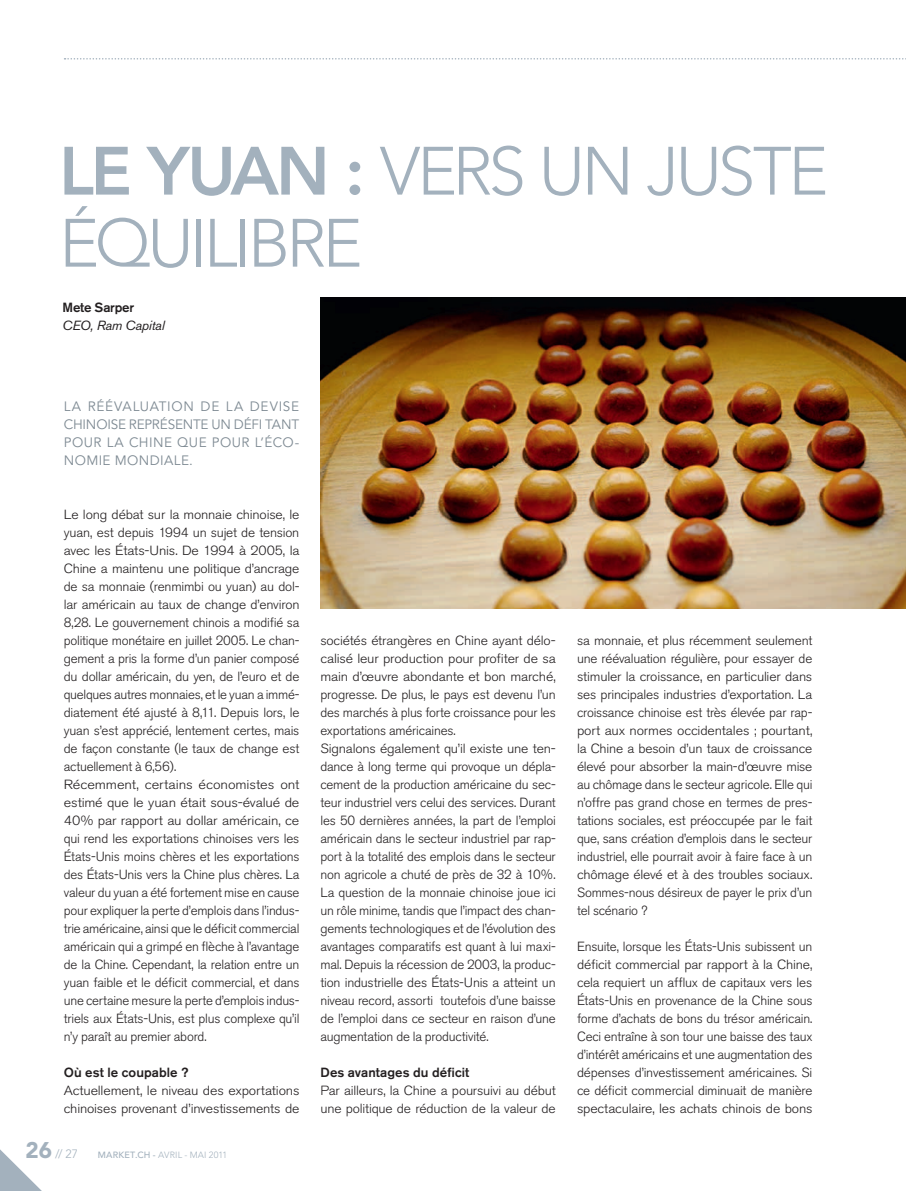
<style>
.page{position:relative;width:906px;height:1191px;background:#fff}
.page>*{position:absolute;margin:0;border:0;box-sizing:border-box;transform-origin:0 0}
.t1{font:300 67.5px/72px "Avenir";letter-spacing:-.055em;color:#a3b1bd}
.t2{font:13.5px/18px "Avenir";letter-spacing:.025em;color:#7e8a93;text-align:justify}
.t3{font:300 13.2px/18px "Akzidenz Grotesk BE";letter-spacing:-.015em;color:#231f20;scale:1.05 1}
.t4{font:300 13.2px/18px "Akzidenz Grotesk BE";letter-spacing:-.015em;color:#231f20;text-align:justify}
.t5{font:300 13.2px/18px "Akzidenz Grotesk BE";letter-spacing:-.015em;color:#231f20;scale:1.07 1}
.t6{font:300 13.2px/18px "Akzidenz Grotesk BE";letter-spacing:-.015em;color:#231f20;scale:1.04 1}
.t7{font:500 13.2px "Akzidenz Grotesk BE";letter-spacing:.005em;color:#231f20}
.t8{font:italic 13.2px "Akzidenz Grotesk BE";letter-spacing:-.01em;color:#231f20}
.t9{font:500 13.2px "Akzidenz Grotesk BE";letter-spacing:-.015em;color:#231f20}
.t10{font:300 12px "Avenir";color:#a3b1bd}
.t11{font:500 9px "Avenir";letter-spacing:.025em;color:#a3b1bd}
.t12{font:300 9px "Avenir";letter-spacing:.015em;color:#a3b1bd}
.s1{font-weight:800}
.s2{font-weight:900;font-size:22.5px}
.s3{font-weight:300}
</style>
<div class="page">
<img style="left:320px;top:298px;width:586px;height:310px">
<svg style="left:65px;top:58px;width:841px;height:2px"></svg>
<svg style="left:0;top:1149px;width:42px;height:42px"></svg>
<h1 class="t1" style="left:59px;top:136px;width:770px"><span class="s1">LE YUAN :</span> VERS UN JUSTE<br>ÉQUILIBRE</h1>
<p class="t9" style="left:62px;top:299px;width:73px">Mete Sarper</p>
<p class="t8" style="left:62px;top:317px;width:104px">CEO, Ram Capital</p>
<p class="t2" style="left:64px;top:397px;width:237px">LA RÉÉVALUATION DE LA DEVISE CHINOISE REPRÉSENTE UN DÉFI TANT POUR LA CHINE QUE POUR L’ÉCO-NOMIE MONDIALE.</p>
<p class="t3" style="left:64px;top:505px;width:226px">Le long débat sur la monnaie chinoise, le yuan, est depuis 1994 un sujet de tension avec les États-Unis. De 1994 à 2005, la Chine a maintenu une politique d’ancrage de sa monnaie (renmimbi ou yuan) au dol&shy;lar américain au taux de change d’environ 8,28. Le gouvernement chinois a modifié sa politique monétaire en juillet 2005. Le chan&shy;gement a pris la forme d’un panier composé du dollar américain, du yen, de l’euro et de quelques autres monnaies, et le yuan a immé&shy;diatement été ajusté à 8,11. Depuis lors, le yuan s’est apprécié, lentement certes, mais de façon constante (le taux de change est actuellement à 6,56).<br>Récemment, certains économistes ont estimé que le yuan était sous-évalué de 40% par rapport au dollar américain, ce qui rend les exportations chinoises vers les États-Unis moins chères et les exportations des États-Unis vers la Chine plus chères. La valeur du yuan a été fortement mise en cause pour expliquer la perte d’emplois dans l’indus&shy;trie américaine, ainsi que le déficit commercial américain qui a grimpé en flèche à l’avantage de la Chine. Cependant, la relation entre un yuan faible et le déficit commercial, et dans une certaine mesure la perte d’emplois indus&shy;triels aux États-Unis, est plus complexe qu’il n’y paraît au premier abord.</p>
<p class="t7" style="left:64px;top:1064px;width:126px">Où est le coupable ?</p>
<p class="t5" style="left:64px;top:1081px;width:222px">Actuellement, le niveau des exportations chinoises provenant d’investissements de</p>
<p class="t10" style="left:26px;top:1146px;width:54px"><span class="s2">26</span> // 27</p>
<p class="t11" style="left:98px;top:1149px;width:72px">MARKET.CH - <span class="s3">AVRIL</span></p>
<p class="t12" style="left:184px;top:1149px;width:44px">- MAI 2011</p>
<p class="t3" style="left:320px;top:631px;width:226px">sociétés étrangères en Chine ayant délo&shy;calisé leur production pour profiter de sa main d’œuvre abondante et bon marché, progresse. De plus, le pays est devenu l’un des marchés à plus forte croissance pour les exportations américaines.<br>Signalons également qu’il existe une ten&shy;dance à long terme qui provoque un dépla&shy;cement de la production américaine du sec&shy;teur industriel vers celui des services. Durant les 50 dernières années, la part de l’emploi américain dans le secteur industriel par rap&shy;port à la totalité des emplois dans le secteur non agricole a chuté de près de 32 à 10%.<br>La question de la monnaie chinoise joue ici un rôle minime, tandis que l’impact des chan&shy;gements technologiques et de l’évolution des avantages comparatifs est quant à lui maxi&shy;mal. Depuis la récession de 2003, la produc&shy;tion industrielle des États-Unis a atteint un niveau record, assorti toutefois d’une baisse de l’emploi dans ce secteur en raison d’une augmentation de la productivité.</p>
<p class="t7" style="left:320px;top:1064px;width:150px">Des avantages du déficit</p>
<p class="t6" style="left:320px;top:1081px;width:228px">Par ailleurs, la Chine a poursuivi au début une politique de réduction de la valeur de</p>
<p class="t4" style="left:577px;top:631px;width:237px">sa monnaie, et plus récemment seulement une réévaluation régulière, pour essayer de stimuler la croissance, en particulier dans ses principales industries d’exportation. La croissance chinoise est très élevée par rap&shy;port aux normes occidentales ; pourtant, la Chine a besoin d’un taux de croissance élevé pour absorber la main-d’œuvre mise au chômage dans le secteur agricole. Elle qui n’offre pas grand chose en termes de pres&shy;tations sociales, est préoccupée par le fait que, sans création d’emplois dans le secteur industriel, elle pourrait avoir à faire face à un chômage élevé et à des troubles sociaux.<br>Sommes-nous désireux de payer le prix d’un tel scénario ?</p>
<p class="t4" style="left:577px;top:937px;width:237px">Ensuite, lorsque les États-Unis subissent un déficit commercial par rapport à la Chine, cela requiert un afflux de capitaux vers les États-Unis en provenance de la Chine sous forme d’achats de bons du trésor américain.<br>Ceci entraîne à son tour une baisse des taux d’intérêt américains et une augmentation des dépenses d’investissement américaines. Si ce déficit commercial diminuait de manière spectaculaire, les achats chinois de bons</p>
</div>
